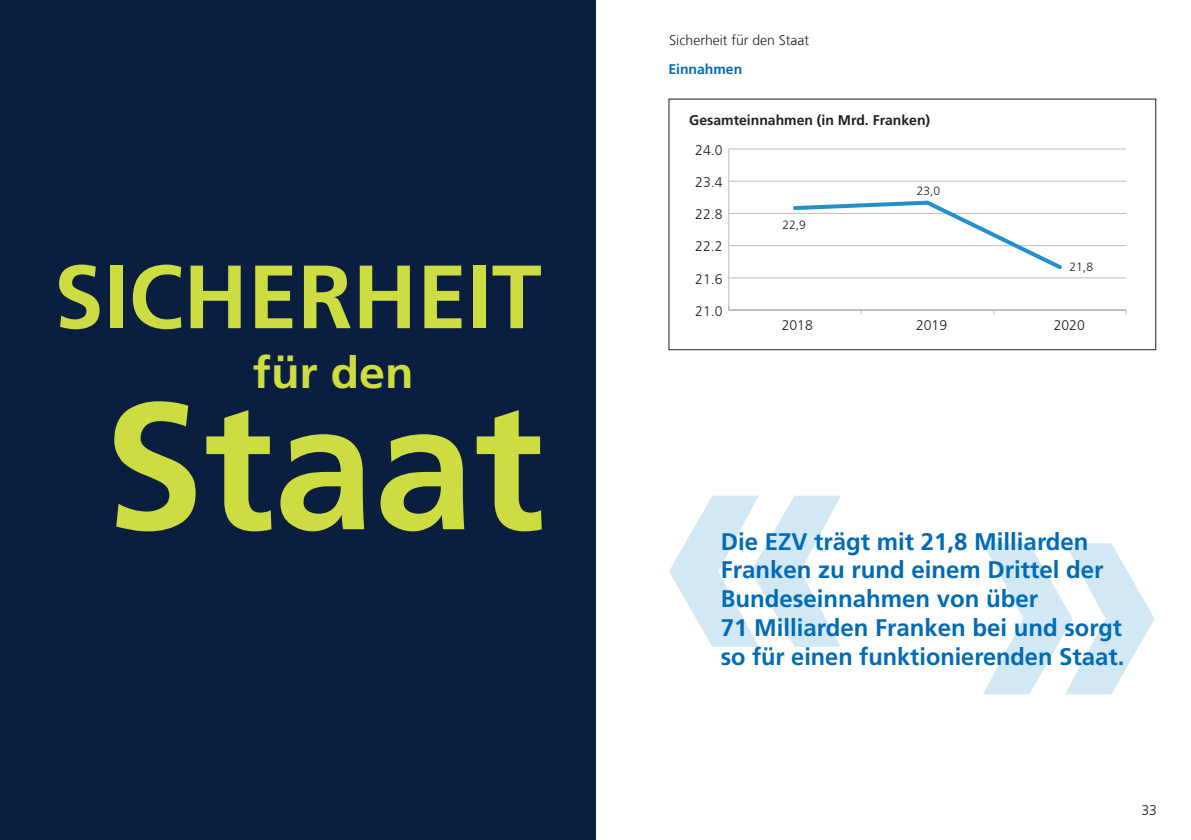
<style>
.page{position:relative;width:1191px;height:840px;background:#fff}
.page>*{position:absolute;margin:0;border:0;box-sizing:border-box;transform-origin:0 0}
.t1{font:700 368px "Frutiger LT Com";color:#1d90d0}
.Grundtext_in_der_Sei{font:700 180px "Frutiger LT Com";color:#cddc41}
.t2{font:700 89.6px "Frutiger LT Com";color:#cddc41}
.Grundtext_in_der_Sei-2{font:700 44px "Frutiger LT Com";color:#cddc41;scale:1.06 1}
.t3{font:700 24px/28.8px "Frutiger LT Com";color:#006bb6}
.t4{font:300 14px "Frutiger LT Com";color:#231f20}
.t5{font:700 14px "Frutiger LT Com";color:#231f20}
.t6{font:700 14px "Frutiger LT Com";color:#006bb6}
.t7{font:300 12px "Frutiger LT Com";color:#231f20}
</style>
<div class="page">
<div style="left:0;top:0;width:595px;height:839px;background:#0a1f40"></div>
<div style="left:668px;top:98px;width:488px;height:252px;border:1px solid #231f20"></div>
<hr style="left:728px;top:149px;width:1px;height:161px;background:#bcbdc0">
<hr style="left:729px;top:309px;width:397px;height:1px;background:#bcbdc0">
<hr style="left:729px;top:277px;width:397px;height:1px;background:#bcbdc0">
<hr style="left:729px;top:245px;width:397px;height:1px;background:#bcbdc0">
<hr style="left:729px;top:213px;width:397px;height:1px;background:#bcbdc0">
<hr style="left:729px;top:181px;width:397px;height:1px;background:#bcbdc0">
<hr style="left:729px;top:148px;width:397px;height:1px;background:#bcbdc0">
<svg style="left:791px;top:200px;width:274px;height:69px"></svg>
<p class="t2" style="left:54px;top:244px;width:489px">SICHERHEIT</p>
<p class="Grundtext_in_der_Sei-2" style="left:253px;top:346px;width:153px">für den</p>
<p class="Grundtext_in_der_Sei" style="left:104px;top:361px;width:442px">Staat</p>
<p class="t4" style="left:669px;top:32px;width:141px">Sicherheit für den Staat</p>
<p class="t6" style="left:668px;top:61px;width:75px">Einnahmen</p>
<p class="t5" style="left:689px;top:112px;width:242px">Gesamteinnahmen (in Mrd. Franken)</p>
<p class="t4" style="left:695px;top:142px;width:29px">24.0</p>
<p class="t4" style="left:695px;top:174px;width:29px">23.4</p>
<p class="t4" style="left:695px;top:206px;width:29px">22.8</p>
<p class="t4" style="left:695px;top:238px;width:29px">22.2</p>
<p class="t4" style="left:695px;top:270px;width:29px">21.6</p>
<p class="t4" style="left:695px;top:302px;width:29px">21.0</p>
<p class="t7" style="left:782px;top:218px;width:25px">22,9</p>
<p class="t7" style="left:916px;top:184px;width:25px">23,0</p>
<p class="t7" style="left:1069px;top:260px;width:25px">21,8</p>
<p class="t4" style="left:781px;top:317px;width:33px">2018</p>
<p class="t4" style="left:916px;top:317px;width:33px">2019</p>
<p class="t4" style="left:1053px;top:317px;width:33px">2020</p>
<h1 class="t1" style="left:651px;top:326px;width:206px">«</h1>
<p class="t3" style="left:720px;top:526px;width:384px">Die EZV trägt mit 21,8 Milliarden<br>Franken zu rund einem Drittel der<br>Bundeseinnahmen von über</p>
<h1 class="t1" style="left:1172px;top:862px;width:206px;rotate:-180deg">«</h1>
<p class="t3" style="left:720px;top:613px;width:405px">71 Milliarden Franken bei und sorgt so für einen funktionierenden Staat.</p>
<p class="t4" style="left:1141px;top:801px;width:17px">33</p>
</div>
